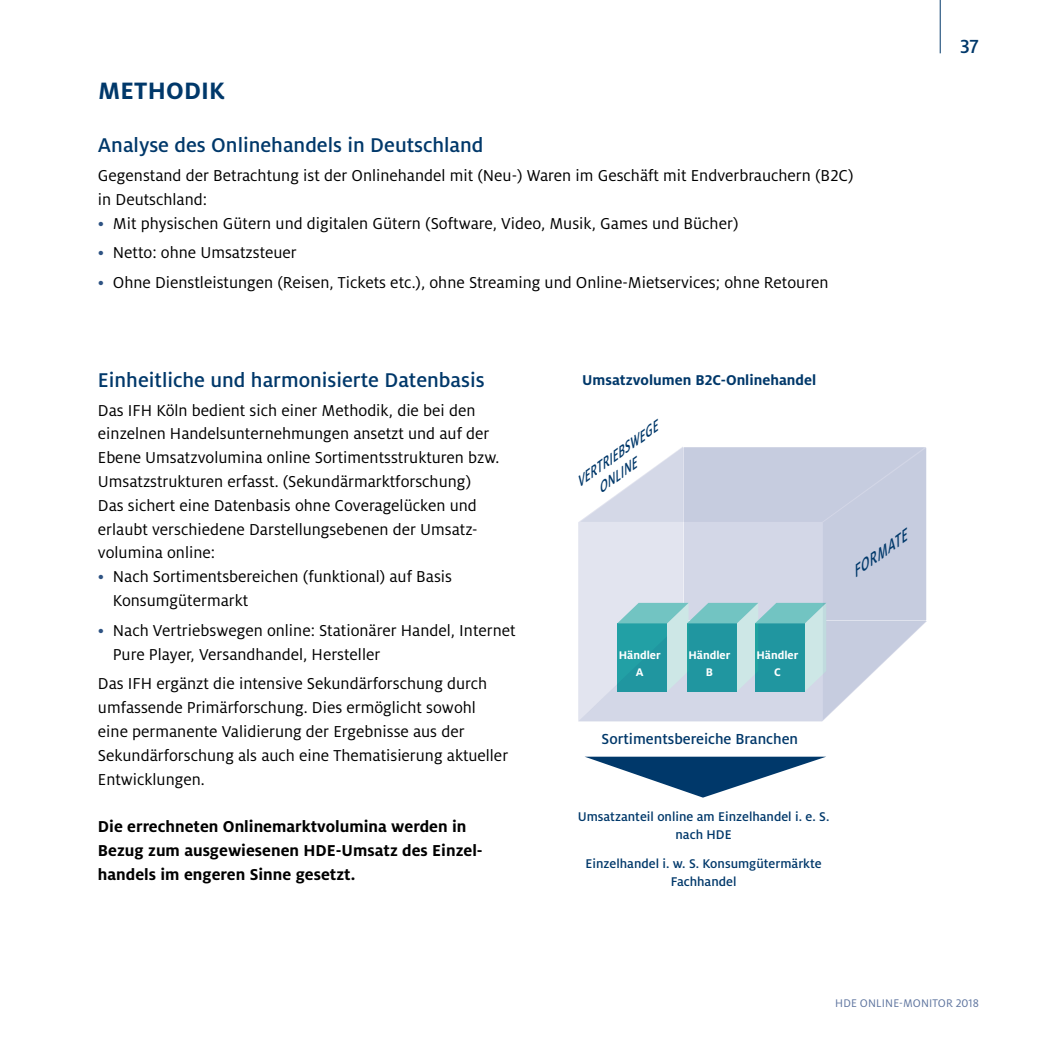
<style>
.page{position:relative;width:1042px;height:1042px;background:#fff}
.page>*{position:absolute;margin:0;border:0;box-sizing:border-box;transform-origin:0 0}
.t1{font:700 26.25px "Milo OT";letter-spacing:.01em;color:#00386a}
.t2{font:500 22.05px "Milo OT";color:#00386a}
.t3{font:500 21px "Milo OT";color:#00386a}
.t4{font:17.5px/23.8px "Milo OT";color:#000}
.t5{font:700 17.5px/24.2px "Milo OT";color:#000}
.t6{font:italic 500 16.8px "Milo OT";color:#00386a;scale:.9 1}
.t7{font:500 16.1px "Milo OT";color:#00386a}
.t8{font:700 15.75px "Milo OT";color:#00386a}
.t9{font:italic 500 15.58px/17.3px "Milo OT";color:#00386a;scale:.9 1}
.t10{font:500 14px/17.5px "Milo OT";color:#00386a;text-align:center}
.t11{font:700 12.25px/17.5px "Milo OT";color:#fff;text-align:center}
.t12{font:12.25px "Milo OT";letter-spacing:.01em;color:#5f759f}
.s1{color:#2e5383}
</style>
<div class="page">
<svg style="left:585px;top:756px;width:241px;height:41px"></svg>
<svg style="left:578px;top:447px;width:349px;height:275px;background:#bed2de"></svg>
<hr style="left:940px;top:0;width:1px;height:53px;background:#00386a">
<h1 class="t1" style="left:98px;top:76px;width:128px">METHODIK</h1>
<p class="t2" style="left:98px;top:133px;width:387px">Analyse des Onlinehandels in Deutschland</p>
<p class="t4" style="left:98px;top:164px;width:757px">Gegenstand der Betrachtung ist der Onlinehandel mit (Neu-) Waren im Geschäft mit Endverbrauchern (B2C) in Deutschland:</p>
<p class="t4" style="left:98px;top:211px;width:642px"><span class="s1">•</span> Mit physischen Gütern und digitalen Gütern (Software, Video, Musik, Games und Bücher)</p>
<p class="t4" style="left:98px;top:241px;width:200px"><span class="s1">•</span> Netto: ohne Umsatzsteuer</p>
<p class="t4" style="left:98px;top:271px;width:732px"><span class="s1">•</span> Ohne Dienstleistungen (Reisen, Tickets etc.), ohne Streaming und Online-Mietservices; ohne Retouren</p>
<p class="t2" style="left:98px;top:368px;width:388px">Einheitliche und harmonisierte Datenbasis</p>
<p class="t4" style="left:98px;top:398px;width:403px">Das IFH Köln bedient sich einer Methodik, die bei den einzelnen Handelsunternehmungen ansetzt und auf der Ebene Umsatzvolumina online Sortimentsstrukturen bzw.<br>Umsatzstrukturen erfasst. (Sekundärmarktforschung)<br>Das sichert eine Datenbasis ohne Coveragelücken und erlaubt verschiedene Darstellungsebenen der Umsatz&shy;volumina online:</p>
<p class="t4" style="left:113px;top:565px;width:341px;text-indent:-15px"><span class="s1">•</span> Nach Sortimentsbereichen (funktional) auf Basis<br>Konsumgütermarkt</p>
<p class="t4" style="left:113px;top:618px;width:404px;text-indent:-15px"><span class="s1">•</span> Nach Vertriebswegen online: Stationärer Handel, Internet<br>Pure Player, Versandhandel, Hersteller</p>
<p class="t4" style="left:98px;top:672px;width:412px">Das IFH ergänzt die intensive Sekundärforschung durch umfassende Primärforschung. Dies ermöglicht sowohl eine permanente Validierung der Ergebnisse aus der Sekundärforschung als auch eine Thematisierung aktueller Entwicklungen.</p>
<p class="t5" style="left:98px;top:814px;width:386px">Die errechneten Onlinemarktvolumina werden in<br>Bezug zum ausgewiesenen HDE-Umsatz des Einzel&shy;handels im engeren Sinne gesetzt.</p>
<p class="t8" style="left:582px;top:371px;width:235px">Umsatzvolumen B2C-Onlinehandel</p>
<p class="t9" style="left:582px;top:469px;width:95px;text-indent:-14px;rotate:-36deg">VERTRIEBSWEGE<br>ONLINE</p>
<p class="t6" style="left:846px;top:566px;width:74px;rotate:-36deg">FORMATE</p>
<p class="t11" style="left:619px;top:646px;width:43px">Händler<br>A</p>
<p class="t11" style="left:688px;top:646px;width:43px">Händler<br>B</p>
<p class="t11" style="left:756px;top:646px;width:43px">Händler<br>C</p>
<p class="t7" style="left:601px;top:730px;width:198px">Sortimentsbereiche Branchen</p>
<p class="t10" style="left:578px;top:808px;width:253px">Umsatzanteil online am Einzelhandel i. e. S. nach HDE</p>
<p class="t10" style="left:585px;top:855px;width:238px">Einzelhandel i. w. S. Konsumgütermärkte<br>Fachhandel</p>
<p class="t3" style="left:960px;top:35px;width:20px">37</p>
<p class="t12" style="left:835px;top:996px;width:145px">HDE ONLINE-MONITOR 2018</p>
</div>
